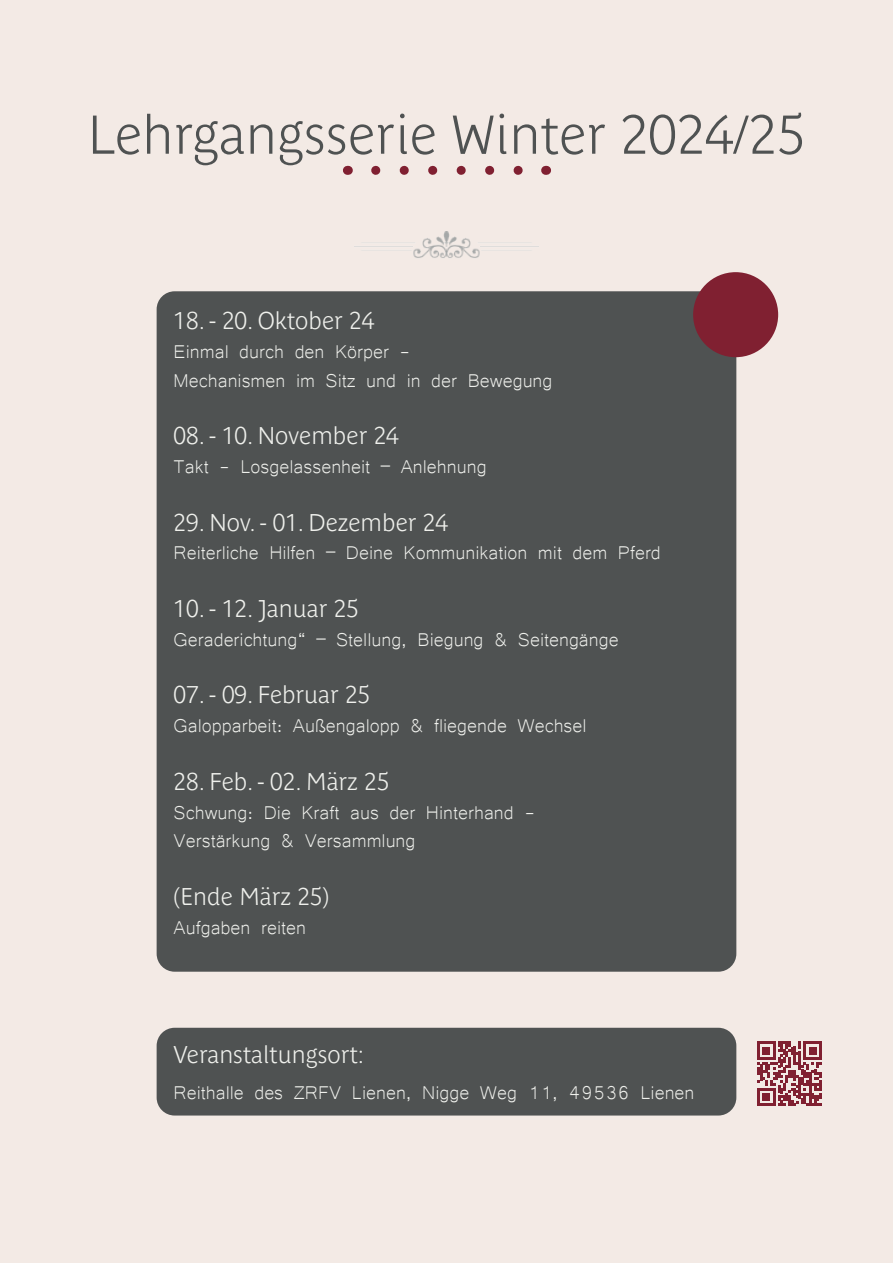
<style>
.page{position:relative;width:893px;height:1263px;background:#f3eae5}
.page>*{position:absolute;margin:0;border:0;box-sizing:border-box;transform-origin:0 0}
.t1{font:700 54px "Parisine Plus Std Clair";color:#4f5252}
.t2{font:24px/28.8px "Microsoft Yi Baiti";color:#eff0ec}
.t3{font:700 24px "Parisine Plus Std Clair";color:#eff0ec}
</style>
<div class="page">
<div style="left:157px;top:291px;width:579px;height:681px;background:#4f5252;border-radius:18px"></div>
<div style="left:693px;top:272px;width:85px;height:85px;background:#802031;border-radius:50%"></div>
<img style="left:355px;top:231px;width:183px;height:27px">
<svg style="left:376px;top:166px;width:147px;height:9px"></svg>
<div style="left:157px;top:1028px;width:579px;height:87px;background:#4f5252;border-radius:18px"></div>
<svg style="left:757px;top:1041px;width:65px;height:65px"></svg>
<h1 class="t1" style="left:88px;top:104px;width:719px">Lehrgangsserie Winter 2024/25</h1>
<p class="t3" style="left:174px;top:307px;width:202px">18. - 20. Oktober 24</p>
<p class="t2" style="left:174px;top:335px;width:380px">Einmal durch den Körper -<br>Mechanismen im Sitz und in der Bewegung</p>
<p class="t3" style="left:174px;top:422px;width:227px">08. - 10. November 24</p>
<p class="t2" style="left:174px;top:450px;width:314px">Takt - Losgelassenheit – Anlehnung</p>
<p class="t3" style="left:174px;top:508px;width:276px">29. Nov. - 01. Dezember 24</p>
<p class="t2" style="left:174px;top:537px;width:489px">Reiterliche Hilfen – Deine Kommunikation mit dem Pferd</p>
<p class="t3" style="left:174px;top:595px;width:187px">10. - 12. Januar 25</p>
<p class="t2" style="left:174px;top:623px;width:447px">Geraderichtung“ – Stellung, Biegung &amp; Seitengänge</p>
<p class="t3" style="left:174px;top:681px;width:198px">07. - 09. Februar 25</p>
<p class="t2" style="left:174px;top:709px;width:414px">Galopparbeit: Außengalopp &amp; fliegende Wechsel</p>
<p class="t3" style="left:174px;top:767px;width:217px">28. Feb. - 02. März 25</p>
<p class="t2" style="left:174px;top:796px;width:363px">Schwung: Die Kraft aus der Hinterhand -<br>Verstärkung &amp; Versammlung</p>
<p class="t3" style="left:174px;top:883px;width:157px">(Ende März 25)</p>
<p class="t2" style="left:174px;top:911px;width:134px">Aufgaben reiten</p>
<p class="t3" style="left:174px;top:1040px;width:192px">Veranstaltungsort:</p>
<p class="t2" style="left:174px;top:1076px;width:522px">Reithalle des ZRFV Lienen, Nigge Weg 11, 49536 Lienen</p>
</div>
